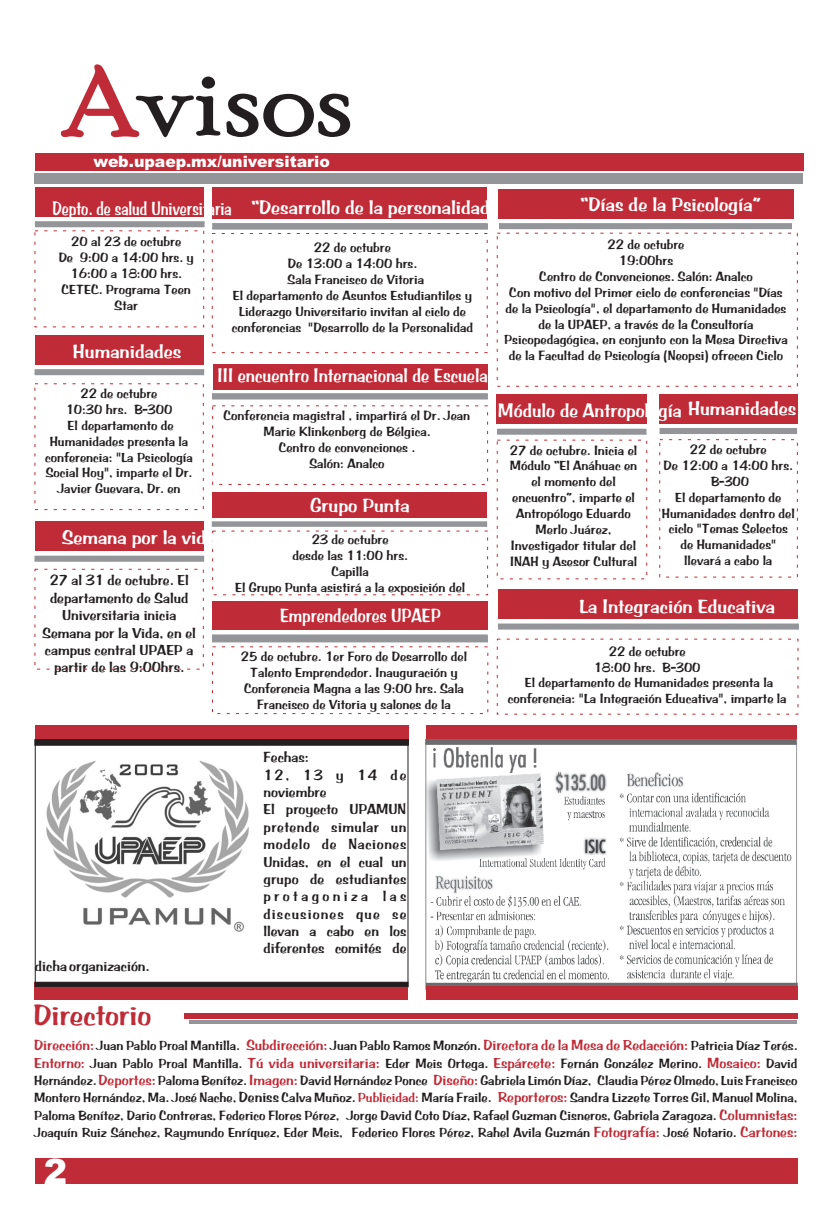
<style>
.page{position:relative;width:833px;height:1205px;background:#fff}
.page>*{position:absolute;margin:0;border:0;box-sizing:border-box;transform-origin:0 0}
.t1{font:900 35px "Arial";color:#fff}
.t2{font:30px "BRADDON";color:#bf2b37}
.t3{font:20px "BRADDON";color:#fff}
.t4{font:20px "BRADDON";color:#fff;scale:.9 1}
.t5{font:20px "BRADDON";color:#fff;scale:.77 1}
.t6{font:20px "BRADDON";color:#fff;scale:.86 1}
.t7{font:900 15.75px "Arial";color:#fff}
.t8{font:15px/17.4px "BRADDON";color:#231f20}
.t9{font:13.75px/15.9px "BRADDON";color:#231f20;text-align:center}
.s1{font-size:15px;color:#bf2b37}
.s2{font-size:15px}
.s3{color:#bf2b37}
</style>
<div class="page">
<div style="left:35px;top:1158px;width:763px;height:26px;background:#bf2b37"></div>
<div style="left:35px;top:153px;width:768px;height:17px;background:#bf2b37"></div>
<div style="left:35px;top:173px;width:768px;height:10px;background:#939598"></div>
<div style="left:184px;top:1013px;width:613px;height:6px;background:#bf2b37"></div>
<hr style="left:190px;top:1020px;width:607px;height:3px;background:#939598">
<div style="left:212px;top:188px;width:275px;height:31px;background:#bf2b37"></div>
<svg style="left:212px;top:223px;width:276px;height:7px"></svg>
<div style="left:35px;top:187px;width:168px;height:30px;background:#bf2b37"></div>
<svg style="left:35px;top:221px;width:169px;height:6px"></svg>
<div style="left:213px;top:365px;width:274px;height:25px;background:#bf2b37"></div>
<svg style="left:212px;top:393px;width:276px;height:6px"></svg>
<div style="left:35px;top:725px;width:373px;height:17px;background:#bf2b37"></div>
<div style="left:35px;top:982px;width:373px;height:18px;background:#bf2b37"></div>
<svg style="left:60px;top:64px;width:290px;height:74px"></svg>
<div style="left:498px;top:189px;width:296px;height:30px;background:#bf2b37"></div>
<svg style="left:499px;top:223px;width:293px;height:6px"></svg>
<img style="left:425px;top:739px;width:372px;height:250px">
<div style="left:426px;top:725px;width:370px;height:14px;background:#bf2b37"></div>
<div style="left:426px;top:986px;width:371px;height:14px;background:#bf2b37"></div>
<img style="left:46px;top:760px;width:203px;height:172px">
<svg style="left:35px;top:982px;width:373px;height:4px"></svg>
<svg style="left:35px;top:739px;width:374px;height:6px"></svg>
<div style="left:35px;top:335px;width:169px;height:30px;background:#bf2b37"></div>
<svg style="left:35px;top:369px;width:169px;height:6px"></svg>
<div style="left:35px;top:521px;width:169px;height:30px;background:#bf2b37"></div>
<svg style="left:35px;top:556px;width:169px;height:6px"></svg>
<div style="left:497px;top:394px;width:150px;height:30px;background:#bf2b37"></div>
<svg style="left:497px;top:429px;width:149px;height:6px"></svg>
<div style="left:498px;top:589px;width:300px;height:30px;background:#bf2b37"></div>
<svg style="left:498px;top:623px;width:301px;height:6px"></svg>
<div style="left:212px;top:601px;width:276px;height:28px;background:#bf2b37"></div>
<svg style="left:212px;top:634px;width:276px;height:8px"></svg>
<div style="left:212px;top:492px;width:275px;height:25px;background:#bf2b37"></div>
<svg style="left:212px;top:521px;width:275px;height:6px"></svg>
<div style="left:659px;top:394px;width:138px;height:29px;background:#bf2b37"></div>
<svg style="left:660px;top:428px;width:137px;height:6px"></svg>
<p class="t7" style="left:93px;top:156px;width:238px">web.upaep.mx/universitario</p>
<h3 class="t5" style="left:52px;top:196px;width:234px">Depto. de salud Universitaria</h3>
<h3 class="t3" style="left:251px;top:195px;width:248px">“Desarrollo de la personalidad”</h3>
<h3 class="t3" style="left:581px;top:192px;width:182px">“Días de la Psicología”</h3>
<p class="t9" style="left:59px;top:234px;width:137px">20 al 23 de octubre<br>De 9:00 a 14:00 hrs. y<br>16:00 a 18:00 hrs.<br>CETEC. Programa Teen<br>Star</p>
<h3 class="t3" style="left:73px;top:340px;width:110px">Humanidades</h3>
<p class="t9" style="left:232px;top:240px;width:243px">22 de octubre<br>De 13:00 a 14:00 hrs.<br>Sala Francisco de Vitoria<br>El departamento de Asuntos Estudiantiles y<br>Liderazgo Universitario invitan al ciclo de conferencias "Desarrollo de la Personalidad</p>
<p class="t9" style="left:504px;top:237px;width:285px">22 de octubre<br>19:00hrs<br>Centro de Convenciones. Salón: Analco<br>Con motivo del Primer ciclo de conferencias "Días de la Psicología", el departamento de Humanidades de la UPAEP, a través de la Consultoría Psicopedagógica, en conjunto con la Mesa Directiva de la Facultad de Psicología (Neopsi) ofrecen Ciclo</p>
<h3 class="t4" style="left:218px;top:364px;width:368px">III encuentro Internacional de Escuelas de D.G</h3>
<p class="t9" style="left:45px;top:386px;width:149px">22 de octubre<br>10:30 hrs. B-300<br>El departamento de<br>Humanidades presenta la conferencia: "La Psicología<br>Social Hoy", imparte el Dr.<br>Javier Guevara, Dr. en</p>
<h3 class="t3" style="left:62px;top:526px;width:155px">Semana por la vida</h3>
<p class="t8" style="left:43px;top:572px;width:155px;text-align:center">27 al 31 de octubre. El departamento de Salud<br>Universitaria inicia<br>Semana por la Vida, en el campus central UPAEP a partir de las 9:00hrs.</p>
<p class="t9" style="left:224px;top:408px;width:248px">Conferencia magistral , impartirá el Dr. Jean<br>Marie Klinkenberg de Bélgica.<br>Centro de convenciones .<br>Salón: Analco</p>
<h3 class="t3" style="left:310px;top:493px;width:101px">Grupo Punta</h3>
<p class="t9" style="left:235px;top:532px;width:232px">23 de octubre<br>desde las 11:00 hrs.<br>Capilla<br>El Grupo Punta asistirá a la exposición del</p>
<h3 class="t6" style="left:280px;top:604px;width:188px">Emprendedores UPAEP</h3>
<p class="t9" style="left:241px;top:649px;width:228px">25 de octubre. 1er Foro de Desarrollo del Talento Emprendedor. Inauguración y Conferencia Magna a las 9:00 hrs. Sala Francisco de Vitoria y salones de la</p>
<p class="t8" style="left:35px;top:957px;width:116px">dicha organización.</p>
<h2 class="t2" style="left:33px;top:998px;width:119px">Directorio</h2>
<p class="t8" style="left:263px;top:749px;width:144px">Fechas:<br>12, 13 y 14 de noviembre<br>El proyecto UPAMUN pretende simular un modelo de Naciones<br>Unidas, en el cual un grupo de estudiantes protagoniza las discusiones que se llevan a cabo en los diferentes comités de</p>
<h3 class="t3" style="left:498px;top:399px;width:300px">Módulo de Antropología Humanidades</h3>
<p class="t9" style="left:510px;top:442px;width:129px">27 de octubre. Inicia el<br>Módulo “El Anáhuac en el momento del encuentro”, imparte el<br>Antropólogo Eduardo<br>Merlo Juárez,<br>Investigador titular del<br>INAH y Asesor Cultural</p>
<p class="t9" style="left:662px;top:442px;width:134px">22 de octubre<br>De 12:00 a 14:00 hrs.<br>B-300<br>El departamento de<br>Humanidades dentro del ciclo "Temas Selectos de Humanidades" llevará a cabo la</p>
<h3 class="t3" style="left:579px;top:594px;width:197px">La Integración Educativa</h3>
<p class="t9" style="left:508px;top:643px;width:280px">22 de octubre<br>18:00 hrs. B-300<br>El departamento de Humanidades presenta la conferencia: "La Integración Educativa", imparte la</p>
<p class="t9" style="left:34px;top:1037px;width:765px;line-height:17.4px;text-align:justify"><span class="s1">Dirección:</span> Juan Pablo Proal Mantilla. <span class="s1">Subdirección:</span> Juan Pablo Ramos Monzón. <span class="s1">Directora de la Mesa de Redacción:</span> Patricia Díaz Terés.<br><span class="s1">Entorno:</span> Juan Pablo Proal Mantilla. <span class="s1">Tú vida universitaria:</span> Eder Meis Ortega. <span class="s1">Espárcete:</span> Fernán González Merino. <span class="s1">Mosaico:</span> David Hernández. <span class="s1">Deportes:</span> Paloma Benítez. <span class="s1">Imagen:</span> David Hernández Ponce <span class="s1">Diseño:</span> Gabriela Limón Díaz, Claudia Pérez Olmedo, Luis Francisco Montero Hernández, Ma. José Nache, <span class="s2">Deniss</span> Calva Muñoz. <span class="s3">Publicidad:</span> María Fraile. <span class="s1">Reporteros:</span> Sandra Lizzete Torres Gil, Manuel Molina, Paloma Benítez, Dario Contreras, Federico Flores Pérez, Jorge David Coto Díaz, Rafael Guzman Cisneros, Gabriela Zaragoza. <span class="s1">Columnistas:<br></span>Joaquín Ruiz Sánchez, Raymundo Enríquez, Eder Meis, Federico Flores Pérez, Rahel Avila Guzmán <span class="s1">Fotografía:</span> José Notario. <span class="s1">Cartones:</span></p>
<h1 class="t1" style="left:44px;top:1159px;width:25px">2</h1>
</div>
